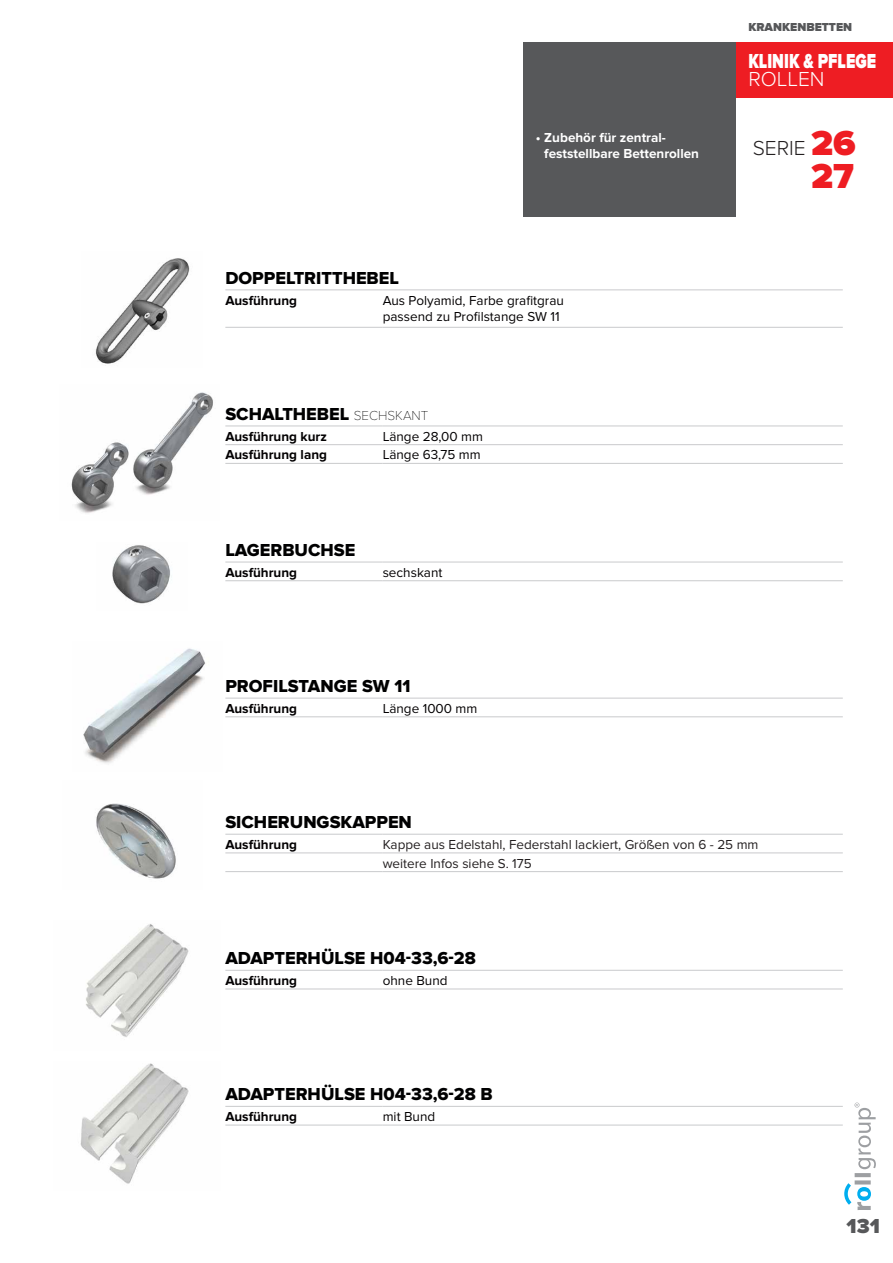
<style>
.page{position:relative;width:893px;height:1263px;background:#fff}
.page>*{position:absolute;margin:0;border:0;box-sizing:border-box;transform-origin:0 0}
.t1{font:900 36px "Proxima Nova";color:#ee1d23}
.t2{font:900 21px "Proxima Nova";color:#fff;scale:.75 1}
.t3{font:300 21px "Proxima Nova";color:#231f20}
.t4{font:300 21px "Proxima Nova";color:#fff}
.t5{font:900 21px "Proxima Nova";color:#57585a}
.t6{font:18px "Proxima Nova Extrabld";color:#000001}
.t7{font:13.5px/16.2px "Proxima Nova";color:#030102}
.t8{font:700 13.5px "Proxima Nova";color:#030102}
.t9{font:13.5px/18.8px "Proxima Nova";color:#231f20}
.t10{font:700 13.5px/15.8px "Proxima Nova";color:#fff}
.t11{font:900 12px "Proxima Nova";color:#57585a}
.s1{font-weight:900;font-size:36px;color:#ee1d23}
.s2{font-family:"Proxima Nova T";font-weight:100;font-size:13.5px}
</style>
<div class="page">
<div style="left:736px;top:43px;width:157px;height:55px;background:#ee1d23"></div>
<img style="left:95px;top:258px;width:95px;height:106px">
<img style="left:71px;top:392px;width:142px;height:121px">
<img style="left:112px;top:545px;width:58px;height:59px">
<img style="left:83px;top:648px;width:123px;height:115px">
<img style="left:86px;top:924px;width:103px;height:113px">
<img style="left:96px;top:803px;width:80px;height:76px">
<img style="left:80px;top:1063px;width:109px;height:121px">
<div style="left:523px;top:43px;width:213px;height:174px;background:#57585a"></div>
<hr style="left:225px;top:289px;width:158px;height:1px;background:#c9cacc">
<hr style="left:383px;top:289px;width:460px;height:1px;background:#c9cacc">
<hr style="left:225px;top:327px;width:158px;height:1px;background:#c9cacc">
<hr style="left:383px;top:327px;width:460px;height:1px;background:#c9cacc">
<hr style="left:225px;top:426px;width:158px;height:1px;background:#c9cacc">
<hr style="left:383px;top:426px;width:460px;height:1px;background:#c9cacc">
<hr style="left:225px;top:444px;width:158px;height:1px;background:#c9cacc">
<hr style="left:383px;top:444px;width:460px;height:1px;background:#c9cacc">
<hr style="left:225px;top:463px;width:158px;height:1px;background:#c9cacc">
<hr style="left:383px;top:463px;width:460px;height:1px;background:#c9cacc">
<hr style="left:225px;top:562px;width:158px;height:1px;background:#c9cacc">
<hr style="left:383px;top:562px;width:460px;height:1px;background:#c9cacc">
<hr style="left:225px;top:580px;width:158px;height:1px;background:#c9cacc">
<hr style="left:383px;top:580px;width:460px;height:1px;background:#c9cacc">
<hr style="left:225px;top:698px;width:158px;height:1px;background:#c9cacc">
<hr style="left:383px;top:698px;width:460px;height:1px;background:#c9cacc">
<hr style="left:225px;top:716px;width:158px;height:1px;background:#c9cacc">
<hr style="left:383px;top:716px;width:460px;height:1px;background:#c9cacc">
<hr style="left:225px;top:834px;width:158px;height:1px;background:#c9cacc">
<hr style="left:383px;top:834px;width:460px;height:1px;background:#c9cacc">
<hr style="left:225px;top:852px;width:158px;height:1px;background:#c9cacc">
<hr style="left:383px;top:852px;width:460px;height:1px;background:#c9cacc">
<hr style="left:225px;top:871px;width:158px;height:1px;background:#c9cacc">
<hr style="left:383px;top:871px;width:460px;height:1px;background:#c9cacc">
<hr style="left:225px;top:970px;width:158px;height:1px;background:#c9cacc">
<hr style="left:383px;top:970px;width:460px;height:1px;background:#c9cacc">
<hr style="left:225px;top:988px;width:158px;height:1px;background:#c9cacc">
<hr style="left:383px;top:988px;width:460px;height:1px;background:#c9cacc">
<hr style="left:225px;top:1106px;width:158px;height:1px;background:#c9cacc">
<hr style="left:383px;top:1106px;width:460px;height:1px;background:#c9cacc">
<hr style="left:225px;top:1125px;width:158px;height:1px;background:#c9cacc">
<hr style="left:383px;top:1125px;width:460px;height:1px;background:#c9cacc">
<svg style="left:844px;top:1102px;width:32px;height:108px"></svg>
<p class="t11" style="left:748px;top:20px;width:105px">KRANKENBETTEN</p>
<p class="t2" style="left:748px;top:49px;width:172px">KLINIK &amp; PFLEGE</p>
<p class="t4" style="left:748px;top:67px;width:78px">ROLLEN</p>
<p class="t10" style="left:544px;top:130px;width:156px;text-indent:-9px">• Zubehör für zentral&shy;feststellbare Bettenrollen</p>
<p class="t3" style="left:753px;top:136px;width:105px">SERIE <span class="s1">26</span></p>
<h1 class="t1" style="left:811px;top:155px;width:44px">27</h1>
<p class="t6" style="left:225px;top:267px;width:175px">DOPPELTRITTHEBEL</p>
<p class="t8" style="left:225px;top:292px;width:73px">Ausführung</p>
<p class="t7" style="left:383px;top:292px;width:183px">Aus Polyamid, Farbe grafitgrau passend zu Profilstange SW 11</p>
<p class="t6" style="left:225px;top:404px;width:205px">SCHALTHEBEL <span class="s2">SECHSKANT</span></p>
<p class="t8" style="left:225px;top:428px;width:103px">Ausführung kurz</p>
<p class="t7" style="left:383px;top:428px;width:102px">Länge 28,00 mm</p>
<p class="t8" style="left:225px;top:447px;width:103px">Ausführung lang</p>
<p class="t7" style="left:383px;top:447px;width:100px">Länge 63,75 mm</p>
<p class="t6" style="left:225px;top:540px;width:132px">LAGERBUCHSE</p>
<p class="t8" style="left:225px;top:564px;width:73px">Ausführung</p>
<p class="t7" style="left:383px;top:564px;width:61px">sechskant</p>
<p class="t6" style="left:225px;top:676px;width:187px">PROFILSTANGE SW 11</p>
<p class="t8" style="left:225px;top:700px;width:73px">Ausführung</p>
<p class="t7" style="left:383px;top:700px;width:96px">Länge 1000 mm</p>
<p class="t6" style="left:225px;top:812px;width:188px">SICHERUNGSKAPPEN</p>
<p class="t8" style="left:225px;top:837px;width:73px">Ausführung</p>
<p class="t9" style="left:383px;top:835px;width:377px">Kappe aus Edelstahl, Federstahl lackiert, Größen von 6 - 25 mm weitere Infos siehe S. 175</p>
<p class="t6" style="left:225px;top:948px;width:252px">ADAPTERHÜLSE H04-33,6-28</p>
<p class="t8" style="left:225px;top:973px;width:73px">Ausführung</p>
<p class="t7" style="left:383px;top:972px;width:66px">ohne Bund</p>
<p class="t6" style="left:225px;top:1084px;width:269px">ADAPTERHÜLSE H04-33,6-28 B</p>
<p class="t8" style="left:225px;top:1109px;width:73px">Ausführung</p>
<p class="t7" style="left:383px;top:1109px;width:54px">mit Bund</p>
<p class="t5" style="left:847px;top:1213px;width:35px">131</p>
</div>
